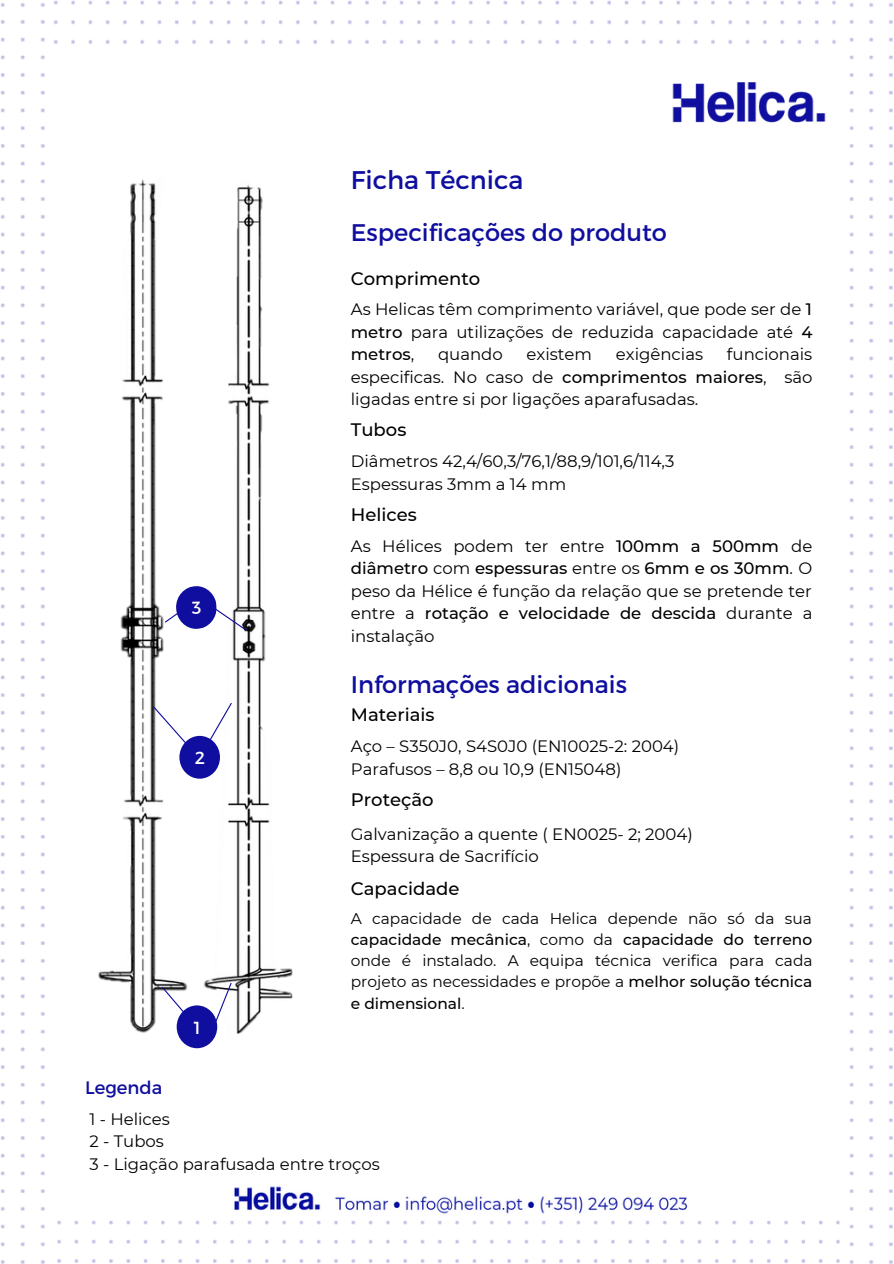
<style>
.page{position:relative;width:894px;height:1264px;background:#fff}
.page>*{position:absolute;margin:0;border:0;box-sizing:border-box;transform-origin:0 0}
.t1{font:25.5px "Montserrat";color:#0f0e9f}
.t2{font:24px "Montserrat";color:#0f0e9f}
.t3{font:500 18px "Montserrat";color:#000}
.t4{font:18px "Montserrat";color:#0f0e9f}
.t5{font:17.4px "Montserrat";color:#fff}
.t6{font:16.5px/22.5px "Montserrat";color:#000}
.t7{font:15.45px/21.1px "Montserrat";color:#000;text-align:justify}
.s1{font-weight:500}
</style>
<div class="page">
<img style="left:1px;top:3px;width:44px;height:1260px">
<img style="left:850px;top:3px;width:43px;height:1260px">
<img style="left:54px;top:1px;width:782px;height:43px">
<img style="left:57px;top:1220px;width:783px;height:43px">
<img style="left:672px;top:82px;width:154px;height:41px">
<img style="left:234px;top:1186px;width:454px;height:28px">
<img style="left:196px;top:184px;width:97px;height:864px">
<img style="left:98px;top:179px;width:98px;height:870px">
<div style="left:179px;top:736px;width:41px;height:42px;background:#0f0e9f;border-radius:50%"></div>
<svg style="left:212px;top:981px;width:20px;height:47px"></svg>
<svg style="left:161px;top:985px;width:37px;height:43px"></svg>
<svg style="left:152px;top:701px;width:81px;height:57px"></svg>
<div style="left:177px;top:1005px;width:40px;height:43px;background:#0f0e9f;border-radius:50%"></div>
<svg style="left:163px;top:585px;width:84px;height:46px"></svg>
<h1 class="t1" style="left:351px;top:163px;width:174px">Ficha Técnica</h1>
<h2 class="t2" style="left:351px;top:216px;width:317px">Especificações do produto</h2>
<p class="t3" style="left:351px;top:267px;width:131px">Comprimento</p>
<p class="t6" style="left:351px;top:298px;width:463px;text-align:justify">As Helicas têm comprimento variável, que pode ser de <span class="s1">1 metro</span> para utilizações de reduzida capacidade até <span class="s1">4 metros</span>,</p>
<p class="t6" style="left:351px;top:343px;width:463px;text-align:justify;text-indent:376px">funcionais especificas. No caso de <span class="s1">comprimentos maiores</span>, são ligadas entre si por ligações aparafusadas.</p>
<p class="t3" style="left:351px;top:418px;width:57px">Tubos</p>
<p class="t6" style="left:351px;top:450px;width:325px">Diâmetros 42,4/60,3/76,1/88,9/101,6/114,3<br>Espessuras 3mm a 14 mm</p>
<p class="t3" style="left:351px;top:504px;width:68px">Helices</p>
<p class="t6" style="left:351px;top:534px;width:463px;text-align:justify">As Hélices podem ter entre <span class="s1">100mm a 500mm</span> de <span class="s1">diâmetro</span> com <span class="s1">espessuras</span> entre os <span class="s1">6mm e os 30mm</span>. O peso da Hélice é função da relação que se pretende ter entre a <span class="s1">rotação e velocidade de descida</span> durante a instalação</p>
<p class="t6" style="left:438px;top:343px;width:66px">quando</p>
<p class="t6" style="left:526px;top:343px;width:67px">existem</p>
<p class="t6" style="left:615px;top:343px;width:89px">exigências</p>
<p class="t5" style="left:195px;top:746px;width:12px">2</p>
<p class="t4" style="left:85px;top:1076px;width:79px">Legenda</p>
<p class="t5" style="left:194px;top:1016px;width:8px">1</p>
<h2 class="t2" style="left:351px;top:669px;width:277px">Informações adicionais</h2>
<p class="t3" style="left:351px;top:703px;width:85px">Materiais</p>
<p class="t6" style="left:351px;top:735px;width:330px">Aço – S350J0, S4S0J0 (EN10025-2: 2004)<br>Parafusos – 8,8 ou 10,9 (EN15048)</p>
<p class="t3" style="left:351px;top:789px;width:84px">Proteção</p>
<p class="t6" style="left:351px;top:822px;width:343px">Galvanização a quente ( EN0025- 2; 2004)<br>Espessura de Sacrifício</p>
<p class="t3" style="left:351px;top:877px;width:110px">Capacidade</p>
<p class="t7" style="left:351px;top:907px;width:463px">A capacidade de cada Helica depende não só da sua <span class="s1">capacidade mecânica</span>, como da <span class="s1">capacidade do terreno </span>onde é instalado. A equipa técnica verifica para cada projeto as necessidades e propõe a <span class="s1">melhor solução técnica e dimensional</span>.</p>
<p class="t6" style="left:89px;top:1107px;width:292px">1 - Helices<br>2 - Tubos<br>3 - Ligação parafusada entre troços</p>
</div>
